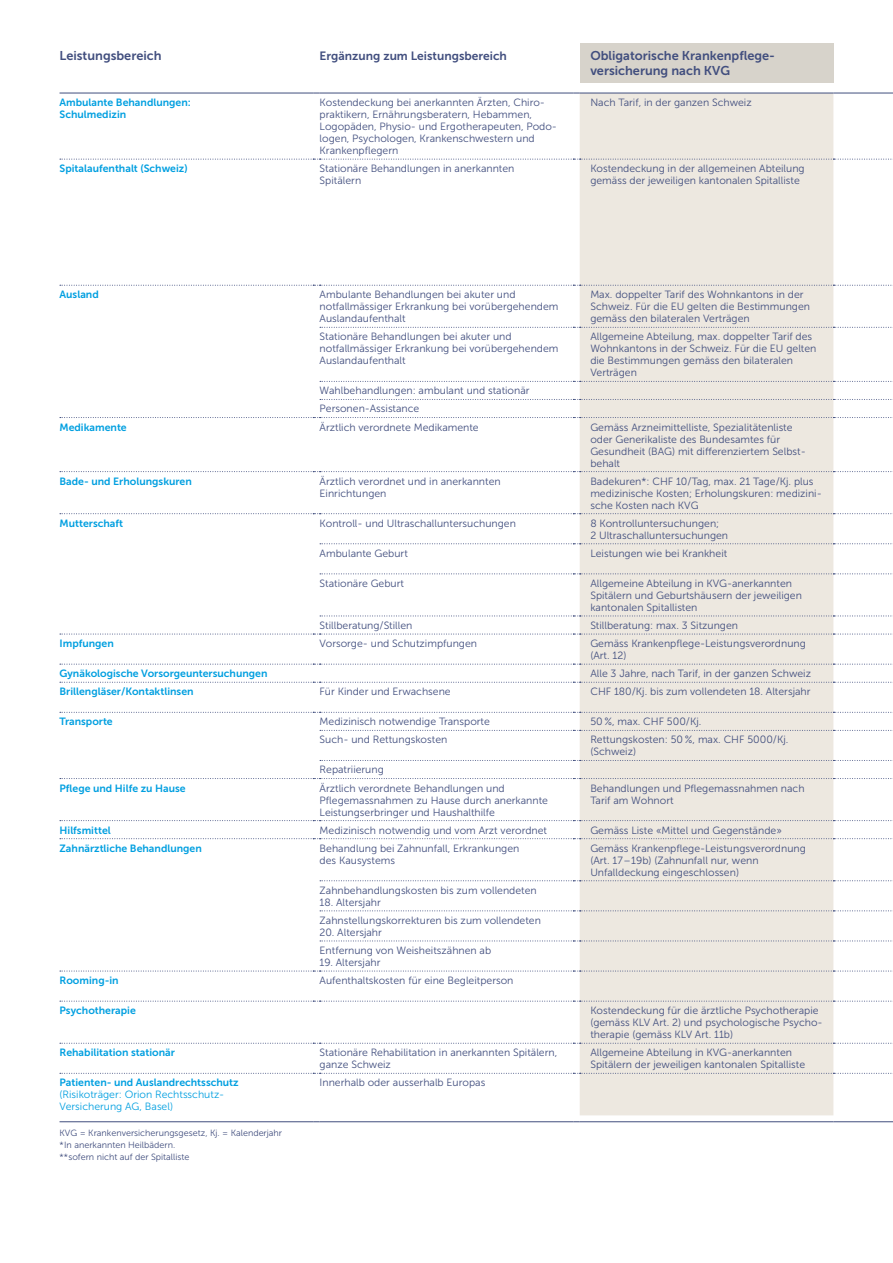
<style>
.page{position:relative;width:893px;height:1263px;background:#fff}
.page>*{position:absolute;margin:0;border:0;box-sizing:border-box;transform-origin:0 0}
.t1{font:12.75px/15px "Museo Sans 700";color:#414e7e}
.t2{font:12px "Museo Sans 700";color:#414e7e}
.t3{font:10.5px/12px "Museo Sans 300";color:#414e7e}
.t4{font:10.5px/12px "Museo Sans 700";color:#009fe0}
.t5{font:10.5px/12px "Museo Sans 300";color:#009fe0}
.t6{font:9px/12px "Museo Sans 300";color:#414e7e}
</style>
<div class="page">
<div style="left:580px;top:44px;width:253px;height:39px;background:#d7d3cb"></div>
<div style="left:580px;top:94px;width:253px;height:1021px;background:#ede8e0"></div>
<hr style="left:60px;top:93px;width:253px;height:1px;background:#414e7e">
<hr style="left:320px;top:93px;width:253px;height:1px;background:#414e7e">
<hr style="left:580px;top:93px;width:253px;height:1px;background:#414e7e">
<hr style="left:833px;top:93px;width:60px;height:1px;background:#414e7e">
<hr style="left:60px;top:1121px;width:253px;height:1px;background:#414e7e">
<hr style="left:320px;top:1121px;width:253px;height:1px;background:#414e7e">
<hr style="left:580px;top:1121px;width:253px;height:1px;background:#414e7e">
<hr style="left:833px;top:1121px;width:60px;height:1px;background:#414e7e">
<svg style="left:60px;top:159px;width:833px;height:1px"></svg>
<svg style="left:60px;top:285px;width:833px;height:1px"></svg>
<svg style="left:320px;top:327px;width:573px;height:1px"></svg>
<svg style="left:320px;top:381px;width:573px;height:1px"></svg>
<svg style="left:320px;top:399px;width:573px;height:1px"></svg>
<svg style="left:60px;top:471px;width:833px;height:1px"></svg>
<svg style="left:60px;top:513px;width:833px;height:1px"></svg>
<svg style="left:320px;top:543px;width:573px;height:1px"></svg>
<svg style="left:320px;top:573px;width:573px;height:1px"></svg>
<svg style="left:320px;top:616px;width:572px;height:1px"></svg>
<svg style="left:60px;top:664px;width:833px;height:1px"></svg>
<svg style="left:60px;top:682px;width:833px;height:1px"></svg>
<svg style="left:60px;top:712px;width:833px;height:1px"></svg>
<svg style="left:320px;top:730px;width:573px;height:1px"></svg>
<svg style="left:320px;top:760px;width:573px;height:1px"></svg>
<svg style="left:60px;top:820px;width:833px;height:1px"></svg>
<svg style="left:60px;top:838px;width:833px;height:1px"></svg>
<svg style="left:320px;top:880px;width:573px;height:1px"></svg>
<svg style="left:320px;top:910px;width:573px;height:1px"></svg>
<svg style="left:320px;top:940px;width:573px;height:1px"></svg>
<svg style="left:60px;top:1001px;width:833px;height:1px"></svg>
<svg style="left:60px;top:1043px;width:833px;height:1px"></svg>
<svg style="left:60px;top:1073px;width:833px;height:1px"></svg>
<svg style="left:60px;top:417px;width:833px;height:1px"></svg>
<svg style="left:60px;top:634px;width:833px;height:1px"></svg>
<svg style="left:60px;top:778px;width:833px;height:1px"></svg>
<svg style="left:60px;top:971px;width:833px;height:1px"></svg>
<p class="t1" style="left:60px;top:49px;width:104px">Leistungsbereich</p>
<p class="t2" style="left:320px;top:49px;width:189px">Ergänzung zum Leistungsbereich</p>
<p class="t1" style="left:590px;top:49px;width:186px">Obligatorische Krankenpflege&shy;versicherung nach KVG</p>
<p class="t4" style="left:60px;top:96px;width:133px">Ambulante Behandlungen:<br>Schulmedizin</p>
<p class="t3" style="left:320px;top:96px;width:239px">Kostendeckung bei anerkannten Ärzten, Chiro&shy;praktikern, Ernährungsberatern, Hebammen, Logopäden, Physio- und Ergotherapeuten, Podo&shy;logen, Psychologen, Krankenschwestern und Krankenpflegern</p>
<p class="t3" style="left:590px;top:96px;width:163px">Nach Tarif, in der ganzen Schweiz</p>
<p class="t4" style="left:60px;top:162px;width:130px">Spitalaufenthalt (Schweiz)</p>
<p class="t3" style="left:320px;top:163px;width:196px">Stationäre Behandlungen in anerkannten<br>Spitälern</p>
<p class="t3" style="left:590px;top:163px;width:216px">Kostendeckung in der allgemeinen Abteilung gemäss der jeweiligen kantonalen Spitalliste</p>
<p class="t4" style="left:60px;top:289px;width:41px">Ausland</p>
<p class="t3" style="left:320px;top:289px;width:240px">Ambulante Behandlungen bei akuter und notfallmässiger Erkrankung bei vorübergehendem<br>Auslandaufenthalt</p>
<p class="t3" style="left:590px;top:289px;width:221px">Max. doppelter Tarif des Wohnkantons in der<br>Schweiz. Für die EU gelten die Bestimmungen gemäss den bilateralen Verträgen</p>
<p class="t3" style="left:320px;top:331px;width:240px">Stationäre Behandlungen bei akuter und notfallmässiger Erkrankung bei vorübergehendem<br>Auslandaufenthalt</p>
<p class="t3" style="left:590px;top:331px;width:228px">Allgemeine Abteilung, max. doppelter Tarif des Wohnkantons in der Schweiz. Für die EU gelten die Bestimmungen gemäss den bilateralen Verträgen</p>
<p class="t3" style="left:320px;top:382px;width:211px;line-height:18.1px">Wahlbehandlungen: ambulant und stationär<br>Personen-Assistance</p>
<p class="t4" style="left:60px;top:421px;width:69px">Medikamente</p>
<p class="t3" style="left:320px;top:421px;width:161px">Ärztlich verordnete Medikamente</p>
<p class="t3" style="left:590px;top:421px;width:217px">Gemäss Arzneimittelliste, Spezialitätenliste oder Generikaliste des Bundesamtes für Gesundheit (BAG) mit differenziertem Selbst&shy;behalt</p>
<p class="t4" style="left:60px;top:475px;width:134px">Bade- und Erholungskuren</p>
<p class="t3" style="left:320px;top:475px;width:183px">Ärztlich verordnet und in anerkannten<br>Einrichtungen</p>
<p class="t3" style="left:590px;top:475px;width:233px">Badekuren*: CHF 10/Tag, max. 21 Tage/Kj. plus medizinische Kosten; Erholungskuren: medizini&shy;sche Kosten nach KVG</p>
<p class="t4" style="left:60px;top:517px;width:65px">Mutterschaft</p>
<p class="t3" style="left:320px;top:517px;width:198px">Kontroll- und Ultraschalluntersuchungen</p>
<p class="t3" style="left:590px;top:517px;width:139px">8 Kontrolluntersuchungen;<br>2 Ultraschalluntersuchungen</p>
<p class="t3" style="left:320px;top:547px;width:90px">Ambulante Geburt</p>
<p class="t3" style="left:590px;top:547px;width:138px">Leistungen wie bei Krankheit</p>
<p class="t3" style="left:320px;top:577px;width:86px">Stationäre Geburt</p>
<p class="t3" style="left:590px;top:577px;width:213px">Allgemeine Abteilung in KVG-anerkannten<br>Spitälern und Geburtshäusern der jeweiligen kantonalen Spitallisten</p>
<p class="t3" style="left:320px;top:619px;width:94px">Stillberatung/Stillen</p>
<p class="t3" style="left:590px;top:619px;width:149px">Stillberatung: max. 3 Sitzungen</p>
<p class="t4" style="left:60px;top:637px;width:56px">Impfungen</p>
<p class="t3" style="left:320px;top:637px;width:159px">Vorsorge- und Schutzimpfungen</p>
<p class="t3" style="left:590px;top:637px;width:217px">Gemäss Krankenpflege-Leistungsverordnung (Art. 12)</p>
<p class="t4" style="left:60px;top:667px;width:209px">Gynäkologische Vorsorgeuntersuchungen</p>
<p class="t3" style="left:590px;top:667px;width:222px">Alle 3 Jahre, nach Tarif, in der ganzen Schweiz</p>
<p class="t4" style="left:60px;top:685px;width:136px">Brillengläser/Kontaktlinsen</p>
<p class="t3" style="left:320px;top:686px;width:133px">Für Kinder und Erwachsene</p>
<p class="t3" style="left:590px;top:686px;width:222px">CHF 180/Kj. bis zum vollendeten 18. Altersjahr</p>
<p class="t4" style="left:60px;top:716px;width:55px">Transporte</p>
<p class="t3" style="left:320px;top:716px;width:172px">Medizinisch notwendige Transporte</p>
<p class="t3" style="left:590px;top:716px;width:113px">50 %, max. CHF 500/Kj.</p>
<p class="t3" style="left:320px;top:734px;width:129px">Such- und Rettungskosten</p>
<p class="t3" style="left:590px;top:734px;width:200px">Rettungskosten: 50 %, max. CHF 5000/Kj. (Schweiz)</p>
<p class="t3" style="left:320px;top:764px;width:66px">Repatriierung</p>
<p class="t4" style="left:60px;top:782px;width:128px">Pflege und Hilfe zu Hause</p>
<p class="t3" style="left:320px;top:782px;width:230px">Ärztlich verordnete Behandlungen und<br>Pflegemassnahmen zu Hause durch anerkannte<br>Leistungserbringer und Haushalthilfe</p>
<p class="t3" style="left:590px;top:782px;width:216px">Behandlungen und Pflegemassnahmen nach<br>Tarif am Wohnort</p>
<p class="t4" style="left:60px;top:824px;width:53px">Hilfsmittel</p>
<p class="t3" style="left:320px;top:824px;width:229px">Medizinisch notwendig und vom Arzt verordnet</p>
<p class="t3" style="left:590px;top:824px;width:193px">Gemäss Liste «Mittel und Gegenstände»</p>
<p class="t4" style="left:60px;top:842px;width:144px">Zahnärztliche Behandlungen</p>
<p class="t3" style="left:320px;top:842px;width:201px">Behandlung bei Zahnunfall, Erkrankungen des Kausystems</p>
<p class="t3" style="left:590px;top:842px;width:217px">Gemäss Krankenpflege-Leistungsverordnung (Art. 17–19b) (Zahnunfall nur, wenn<br>Unfalldeckung eingeschlossen)</p>
<p class="t3" style="left:320px;top:884px;width:219px">Zahnbehandlungskosten bis zum vollendeten</p>
<p class="t3" style="left:320px;top:893px;width:223px;line-height:18px">18. Altersjahr<br>Zahnstellungskorrekturen bis zum vollendeten</p>
<p class="t3" style="left:320px;top:923px;width:173px;line-height:18.1px">20. Altersjahr<br>Entfernung von Weisheitszähnen ab</p>
<p class="t3" style="left:320px;top:956px;width:62px">19. Altersjahr</p>
<p class="t4" style="left:60px;top:974px;width:61px">Rooming-in</p>
<p class="t3" style="left:320px;top:974px;width:195px">Aufenthaltskosten für eine Begleitperson</p>
<p class="t4" style="left:60px;top:1004px;width:78px">Psychotherapie</p>
<p class="t3" style="left:590px;top:1004px;width:234px">Kostendeckung für die ärztliche Psychotherapie (gemäss KLV Art. 2) und psychologische Psycho&shy;therapie (gemäss KLV Art. 11b)</p>
<p class="t4" style="left:60px;top:1046px;width:117px">Rehabilitation stationär</p>
<p class="t3" style="left:320px;top:1047px;width:239px">Stationäre Rehabilitation in anerkannten Spitälern, ganze Schweiz</p>
<p class="t3" style="left:590px;top:1047px;width:216px">Allgemeine Abteilung in KVG-anerkannten<br>Spitälern der jeweiligen kantonalen Spitalliste</p>
<p class="t4" style="left:60px;top:1077px;width:181px">Patienten- und Auslandrechtsschutz</p>
<p class="t5" style="left:60px;top:1089px;width:166px">(Risikoträger: Orion Rechtsschutz-<br>Versicherung AG, Basel)</p>
<p class="t3" style="left:320px;top:1077px;width:167px">Innerhalb oder ausserhalb Europas</p>
<p class="t6" style="left:60px;top:1127px;width:224px">KVG = Krankenversicherungsgesetz, Kj. = Kalenderjahr *In anerkannten Heilbädern.<br>**sofern nicht auf der Spitalliste</p>
</div>
